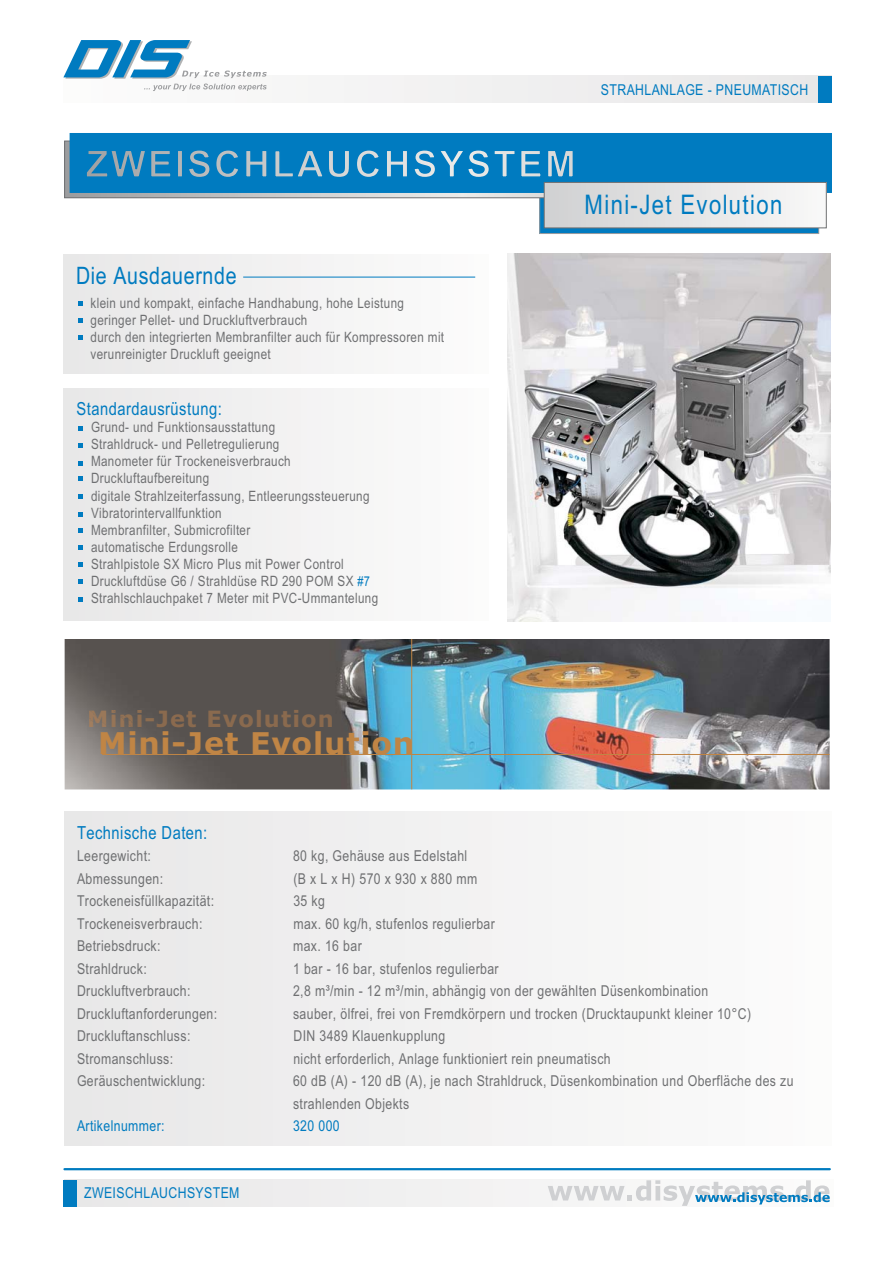
<style>
.page{position:relative;width:893px;height:1263px;background:#fff}
.page>*{position:absolute;margin:0;border:0;box-sizing:border-box;transform-origin:0 0}
.t1{font:700 30px "Verdana";letter-spacing:.025em;color:#c08545}
.t2{font:27px "Arial Narrow";letter-spacing:.05em;color:#007bc0}
.t3{font:24px "Arial Narrow";letter-spacing:.025em;color:#007bc0}
.t4{font:700 22.5px "Verdana";letter-spacing:.05em;color:#8a6a4e}
.t5{font:18px "Arial Narrow";letter-spacing:.025em;color:#007bc0}
.t6{font:15px/22.5px "Arial Narrow";letter-spacing:.025em;color:#6f7072}
.t7{font:15px "Arial Narrow";letter-spacing:.025em;color:#007bc0}
.t8{font:14.25px/17.1px "Arial Narrow";letter-spacing:.025em;color:#6f7072}
.s1{font-size:13.5px;color:#007bc0}
.s2{color:#9a7859}
.s3{color:#967557}
.s4{color:#927154}
.s5{color:#8e6e51}
.s6{color:#8d6d50}
.s7{color:#8b6a4e}
</style>
<div class="page">
<img style="left:65px;top:639px;width:764px;height:150px">
<img style="left:89px;top:710px;width:243px;height:18px">
<hr style="left:102px;top:754px;width:727px;height:1px;background:#c08545">
<hr style="left:411px;top:639px;width:1px;height:150px;background:#c08545">
<hr style="left:64px;top:1168px;width:766px;height:2px;background:#007bc0">
<div style="left:65px;top:1180px;width:768px;height:26px;background:#efeeee"></div>
<svg style="left:548px;top:1180px;width:282px;height:26px"></svg>
<div style="left:64px;top:1180px;width:13px;height:26px;background:#007bc0"></div>
<svg style="left:541px;top:198px;width:276px;height:34px"></svg>
<div style="left:539px;top:190px;width:280px;height:44px;border:1px solid #9c9d9f"></div>
<svg style="left:66px;top:143px;width:478px;height:53px"></svg>
<div style="left:64px;top:141px;width:760px;height:57px;border:1px solid #6f7072"></div>
<svg style="left:69px;top:133px;width:763px;height:61px;background:#3991c2"></svg>
<svg style="left:70px;top:134px;width:761px;height:58px;background:#1382c1"></svg>
<div style="left:544px;top:182px;width:282px;height:46px;background:linear-gradient(to right,#d0d0d2,#f9f8f8)"></div>
<div style="left:544px;top:182px;width:282px;height:46px;border:1px solid #6f7072"></div>
<div style="left:63px;top:76px;width:768px;height:26px;background:#f0f0f0"></div>
<div style="left:818px;top:76px;width:13px;height:26px;background:#007bc0"></div>
<img style="left:507px;top:253px;width:323px;height:368px">
<div style="left:65px;top:811px;width:766px;height:334px;background:#f2f2f2"></div>
<div style="left:63px;top:389px;width:426px;height:231px;background:#f2f2f2"></div>
<div style="left:63px;top:254px;width:426px;height:119px;background:#f2f2f2"></div>
<hr style="left:243px;top:277px;width:232px;height:1px;background:#007bc0">
<svg style="left:78px;top:301px;width:4px;height:4px"></svg>
<svg style="left:78px;top:318px;width:4px;height:4px"></svg>
<svg style="left:78px;top:336px;width:4px;height:4px"></svg>
<svg style="left:78px;top:562px;width:4px;height:5px"></svg>
<svg style="left:78px;top:426px;width:4px;height:4px"></svg>
<svg style="left:78px;top:443px;width:4px;height:4px"></svg>
<svg style="left:78px;top:461px;width:4px;height:4px"></svg>
<svg style="left:78px;top:477px;width:4px;height:4px"></svg>
<svg style="left:78px;top:494px;width:4px;height:4px"></svg>
<svg style="left:78px;top:528px;width:4px;height:5px"></svg>
<svg style="left:78px;top:545px;width:4px;height:5px"></svg>
<svg style="left:78px;top:512px;width:4px;height:4px"></svg>
<svg style="left:78px;top:580px;width:4px;height:4px"></svg>
<svg style="left:78px;top:597px;width:4px;height:4px"></svg>
<svg style="left:63px;top:40px;width:204px;height:51px"></svg>
<p class="t7" style="left:601px;top:85px;width:209px">STRAHLANLAGE - PNEUMATISCH</p>
<h3 class="t3" style="left:76px;top:266px;width:162px">Die Ausdauernde</h3>
<p class="t8" style="left:91px;top:295px;width:355px">klein und kompakt, einfache Handhabung, hohe Leistung geringer Pellet- und Druckluftverbrauch<br>durch den integrierten Membranfilter auch für Kompressoren mit verunreinigter Druckluft geeignet</p>
<p class="t5" style="left:77px;top:402px;width:147px">Standardausrüstung:</p>
<p class="t8" style="left:91px;top:420px;width:289px">Grund- und Funktionsausstattung<br>Strahldruck- und Pelletregulierung<br>Manometer für Trockeneisverbrauch Druckluftaufbereitung<br>digitale Strahlzeiterfassung, Entleerungssteuerung Vibratorintervallfunktion<br>Membranfilter, Submicrofilter<br>automatische Erdungsrolle<br>Strahlpistole SX Micro Plus mit Power Control Druckluftdüse G6 / Strahldüse RD 290 POM SX <span class="s1">#7<br></span>Strahlschlauchpaket 7 Meter mit PVC-Ummantelung</p>
<h3 class="t4" style="left:87px;top:706px;width:248px"><span class="s2">M</span><span class="s3">i</span><span class="s4">n</span><span class="s5">i</span><span class="s6">-</span>J<span class="s7">e</span>t Evo<span class="s7">l</span>ut<span class="s7">i</span>on</h3>
<h1 class="t1" style="left:98px;top:727px;width:318px">Mini-Jet Evolution</h1>
<h2 class="t2" style="left:585px;top:194px;width:199px">Mini-Jet Evolution</h2>
<p class="t5" style="left:77px;top:826px;width:132px">Technische Daten:</p>
<p class="t6" style="left:77px;top:846px;width:75px">Leergewicht:</p>
<p class="t6" style="left:293px;top:846px;width:176px">80 kg, Gehäuse aus Edelstahl</p>
<p class="t6" style="left:77px;top:869px;width:88px">Abmessungen:</p>
<p class="t6" style="left:293px;top:869px;width:185px">(B x L x H) 570 x 930 x 880 mm</p>
<p class="t6" style="left:77px;top:891px;width:139px">Trockeneisfüllkapazität:</p>
<p class="t6" style="left:293px;top:891px;width:33px">35 kg</p>
<p class="t6" style="left:77px;top:914px;width:127px">Trockeneisverbrauch:</p>
<p class="t6" style="left:293px;top:914px;width:203px">max. 60 kg/h, stufenlos regulierbar</p>
<p class="t6" style="left:77px;top:936px;width:85px">Betriebsdruck:</p>
<p class="t6" style="left:293px;top:936px;width:70px">max. 16 bar</p>
<p class="t6" style="left:77px;top:959px;width:71px">Strahldruck:</p>
<p class="t6" style="left:293px;top:959px;width:207px">1 bar - 16 bar, stufenlos regulierbar</p>
<p class="t6" style="left:77px;top:981px;width:115px">Druckluftverbrauch:</p>
<p class="t6" style="left:293px;top:981px;width:417px">2,8 m³/min - 12 m³/min, abhängig von der gewählten Düsenkombination</p>
<p class="t6" style="left:77px;top:1004px;width:142px">Druckluftanforderungen:</p>
<p class="t6" style="left:293px;top:1004px;width:460px">sauber, ölfrei, frei von Fremdkörpern und trocken (Drucktaupunkt kleiner 10°C)</p>
<p class="t6" style="left:77px;top:1026px;width:115px">Druckluftanschluss:</p>
<p class="t6" style="left:293px;top:1026px;width:153px">DIN 3489 Klauenkupplung</p>
<p class="t6" style="left:77px;top:1049px;width:98px">Stromanschluss:</p>
<p class="t6" style="left:293px;top:1049px;width:319px">nicht erforderlich, Anlage funktioniert rein pneumatisch</p>
<p class="t6" style="left:77px;top:1071px;width:130px">Geräuschentwicklung:</p>
<p class="t6" style="left:293px;top:1071px;width:502px">60 dB (A) - 120 dB (A), je nach Strahldruck, Düsenkombination und Oberfläche des zu strahlenden Objekts</p>
<p class="t7" style="left:77px;top:1120px;width:89px">Artikelnummer:</p>
<p class="t7" style="left:293px;top:1120px;width:48px">320 000</p>
<p class="t7" style="left:84px;top:1188px;width:157px">ZWEISCHLAUCHSYSTEM</p>
</div>
